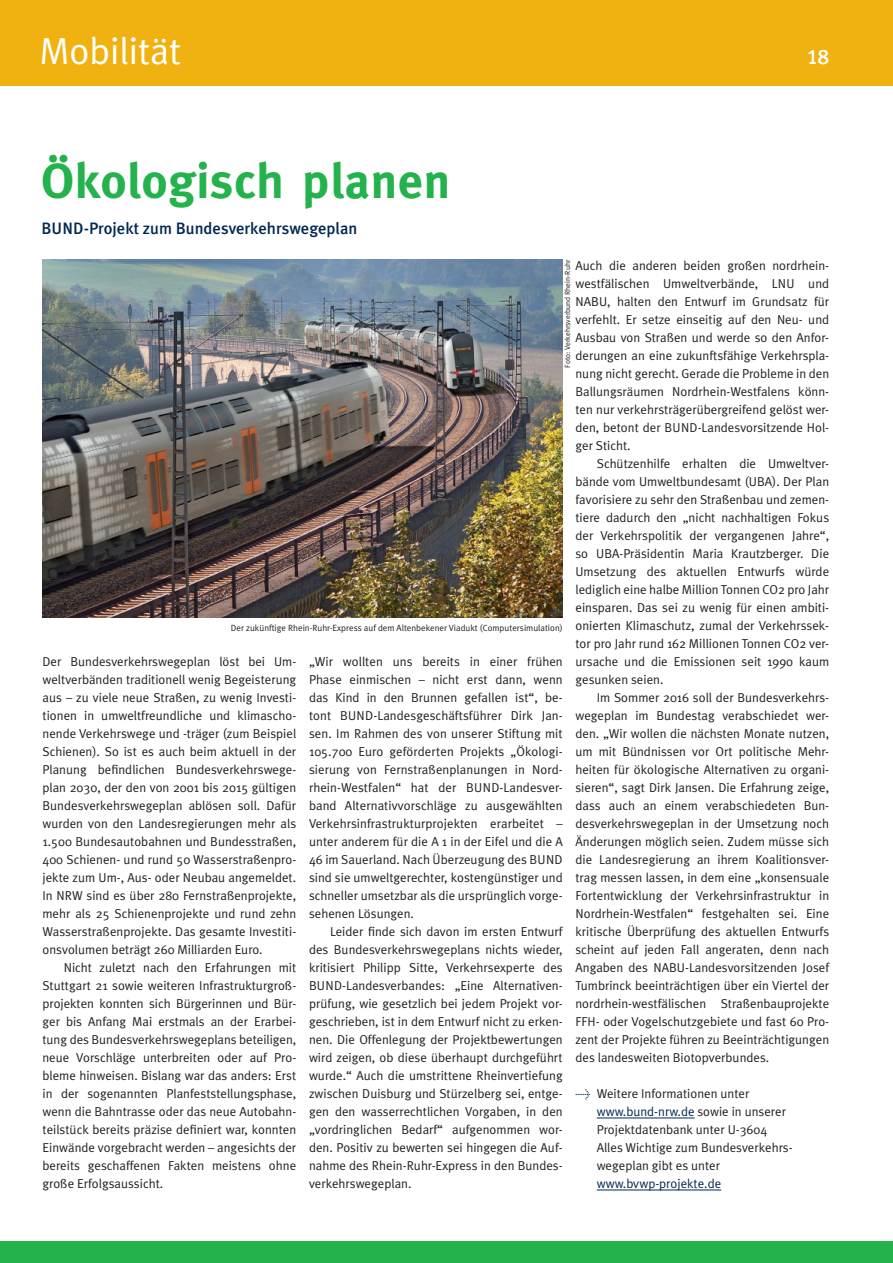
<style>
.page{position:relative;width:893px;height:1263px;background:#fff}
.page>*{position:absolute;margin:0;border:0;box-sizing:border-box;transform-origin:0 0}
.t1{font:700 49.5px "Meta";letter-spacing:.02em;color:#23b24b}
.t2{font:37.5px "Meta Plus Normal";color:#fff}
.t3{font:21px "Meta Plus Medium Caps";color:#fff}
.t4{font:500 16.5px "Meta Plus";color:#002953}
.t5{font:12.9px/18px "Meta Plus Normal";color:#231f20;text-align:justify}
.t6{font:12.9px "Meta Plus Normal";color:#002953}
.t7{font:9px "Meta Plus Normal";color:#231f20}
.t8{font:7.5px "Meta Plus Normal";color:#231f20}
.s1{color:#002953}
</style>
<div class="page">
<div style="left:0;top:1242px;width:893px;height:21px;background:#23b24b"></div>
<div style="left:0;top:0;width:893px;height:85px;background:#efb211"></div>
<hr style="left:597px;top:1118px;width:98px;height:1px;background:#002953">
<hr style="left:597px;top:1190px;width:124px;height:1px;background:#002953">
<img style="left:43px;top:260px;width:520px;height:357px">
<h2 class="t2" style="left:39px;top:29px;width:143px">Mobilität</h2>
<h1 class="t1" style="left:41px;top:152px;width:410px">Ökologisch planen</h1>
<p class="t4" style="left:41px;top:219px;width:318px">BUND-Projekt zum Bundesverkehrswegeplan</p>
<h3 class="t3" style="left:807px;top:45px;width:24px">18</h3>
<p class="t8" style="left:563px;top:368px;width:109px;rotate:-90deg">Foto: Verkehrsverbund Rhein-Ruhr</p>
<p class="t5" style="left:575px;top:256px;width:255px">Auch die anderen beiden großen nordrhein&shy;westfälischen Umweltverbände, LNU und NABU, halten den Entwurf im Grundsatz für verfehlt. Er setze einseitig auf den Neu- und Ausbau von Straßen und werde so den Anfor&shy;derungen an eine zukunftsfähige Verkehrspla&shy;nung nicht gerecht. Gerade die Probleme in den Ballungsräumen Nordrhein-Westfalens könn&shy;ten nur verkehrsträgerübergreifend gelöst wer&shy;den, betont der BUND-Landesvorsitzende Hol&shy;ger Sticht.</p>
<p class="t5" style="left:575px;top:454px;width:255px;text-indent:21px">Schützenhilfe erhalten die Umweltver&shy;bände vom Umweltbundesamt (UBA). Der Plan favorisiere zu sehr den Straßenbau und zemen&shy;tiere dadurch den „nicht nachhaltigen Fokus der Verkehrspolitik der vergangenen Jahre“, so UBA-Präsidentin Maria Krautzberger. Die Umsetzung des aktuellen Entwurfs würde lediglich eine halbe Million Tonnen CO2 pro Jahr einsparen. Das sei zu wenig für einen ambiti&shy;onierten Klimaschutz, zumal der Verkehrssek&shy;tor pro Jahr rund 162 Millionen Tonnen CO2 ver&shy;ursache und die Emissionen seit 1990 kaum gesunken seien.</p>
<p class="t5" style="left:575px;top:688px;width:255px;text-indent:21px">Im Sommer 2016 soll der Bundesverkehrs&shy;wegeplan im Bundestag verabschiedet wer&shy;den. „Wir wollen die nächsten Monate nutzen, um mit Bündnissen vor Ort politische Mehr&shy;heiten für ökologische Alternativen zu organi&shy;sieren“, sagt Dirk Jansen. Die Erfahrung zeige, dass auch an einem verabschiedeten Bun&shy;desverkehrswegeplan in der Umsetzung noch Änderungen möglich seien. Zudem müsse sich die Landesregierung an ihrem Koalitionsver&shy;trag messen lassen, in dem eine „konsensuale Fortentwicklung der Verkehrsinfrastruktur in Nordrhein-Westfalen“ festgehalten sei. Eine kritische Überprüfung des aktuellen Entwurfs scheint auf jeden Fall angeraten, denn nach Angaben des NABU-Landesvorsitzenden Josef Tumbrinck beeinträchtigen über ein Viertel der nordrhein-westfälischen Straßenbauprojekte FFH- oder Vogelschutzgebiete und fast 60 Pro&shy;zent der Projekte führen zu Beeinträchtigungen des landesweiten Biotopverbundes.</p>
<p class="t5" style="left:597px;top:1084px;width:197px;text-align:left;text-indent:-21px"><span class="s1">&gt;</span> Weitere Informationen unter <span class="s1">www.bund-nrw.de</span> sowie in unserer<br>Projektdatenbank unter U-3604<br>Alles Wichtige zum Bundesverkehrs&shy;wegeplan gibt es unter</p>
<p class="t6" style="left:597px;top:1176px;width:126px">www.bvwp-projekte.de</p>
<p class="t7" style="left:231px;top:623px;width:333px">Der zukünftige Rhein-Ruhr-Express auf dem Altenbekener Viadukt (Computersimulation)</p>
<p class="t5" style="left:309px;top:652px;width:255px">„Wir wollten uns bereits in einer frühen Phase einmischen – nicht erst dann, wenn das Kind in den Brunnen gefallen ist“, be&shy;tont BUND-Landesgeschäftsführer Dirk Jan&shy;sen. Im Rahmen des von unserer Stiftung mit 105.700 Euro geförderten Projekts „Ökologi&shy;sierung von Fernstraßenplanungen in Nord&shy;rhein-Westfalen“ hat der BUND-Landesver&shy;band Alternativvorschläge zu ausgewählten Verkehrsinfrastrukturprojekten erarbeitet – unter anderem für die A 1 in der Eifel und die A 46 im Sauerland. Nach Überzeugung des BUND sind sie umweltgerechter, kostengünstiger und schneller umsetzbar als die ursprünglich vorge&shy;sehenen Lösungen.</p>
<p class="t5" style="left:309px;top:922px;width:255px;text-indent:21px">Leider finde sich davon im ersten Entwurf des Bundesverkehrswegeplans nichts wieder, kritisiert Philipp Sitte, Verkehrsexperte des BUND-Landesverbandes: „Eine Alternativen&shy;prüfung, wie gesetzlich bei jedem Projekt vor&shy;geschrieben, ist in dem Entwurf nicht zu erken&shy;nen. Die Offenlegung der Projektbewertungen wird zeigen, ob diese überhaupt durchgeführt wurde.“ Auch die umstrittene Rheinvertiefung zwischen Duisburg und Stürzelberg sei, entge&shy;gen den wasserrechtlichen Vorgaben, in den „vordringlichen Bedarf“ aufgenommen wor&shy;den. Positiv zu bewerten sei hingegen die Auf&shy;nahme des Rhein-Ruhr-Express in den Bundes&shy;verkehrswegeplan.</p>
<p class="t5" style="left:43px;top:652px;width:255px">Der Bundesverkehrswegeplan löst bei Um&shy;weltverbänden traditionell wenig Begeisterung aus – zu viele neue Straßen, zu wenig Investi&shy;tionen in umweltfreundliche und klimascho&shy;nende Verkehrswege und -träger (zum Beispiel Schienen). So ist es auch beim aktuell in der Planung befindlichen Bundesverkehrswege&shy;plan 2030, der den von 2001 bis 2015 gültigen Bundesverkehrswegeplan ablösen soll. Dafür wurden von den Landesregierungen mehr als 1.500 Bundesautobahnen und Bundesstraßen, 400 Schienen- und rund 50 Wasserstraßenpro&shy;jekte zum Um-, Aus- oder Neubau angemeldet.<br>In NRW sind es über 280 Fernstraßenprojekte, mehr als 25 Schienenprojekte und rund zehn Wasserstraßenprojekte. Das gesamte Investiti&shy;onsvolumen beträgt 260 Milliarden Euro.</p>
<p class="t5" style="left:43px;top:958px;width:255px;text-indent:21px">Nicht zuletzt nach den Erfahrungen mit Stuttgart 21 sowie weiteren Infrastrukturgroß&shy;projekten konnten sich Bürgerinnen und Bür&shy;ger bis Anfang Mai erstmals an der Erarbei&shy;tung des Bundesverkehrswegeplans beteiligen, neue Vorschläge unterbreiten oder auf Pro&shy;bleme hinweisen. Bislang war das anders: Erst in der sogenannten Planfeststellungsphase, wenn die Bahntrasse oder das neue Autobahn&shy;teilstück bereits präzise definiert war, konnten Einwände vorgebracht werden – angesichts der bereits geschaffenen Fakten meistens ohne große Erfolgsaussicht.</p>
</div>
